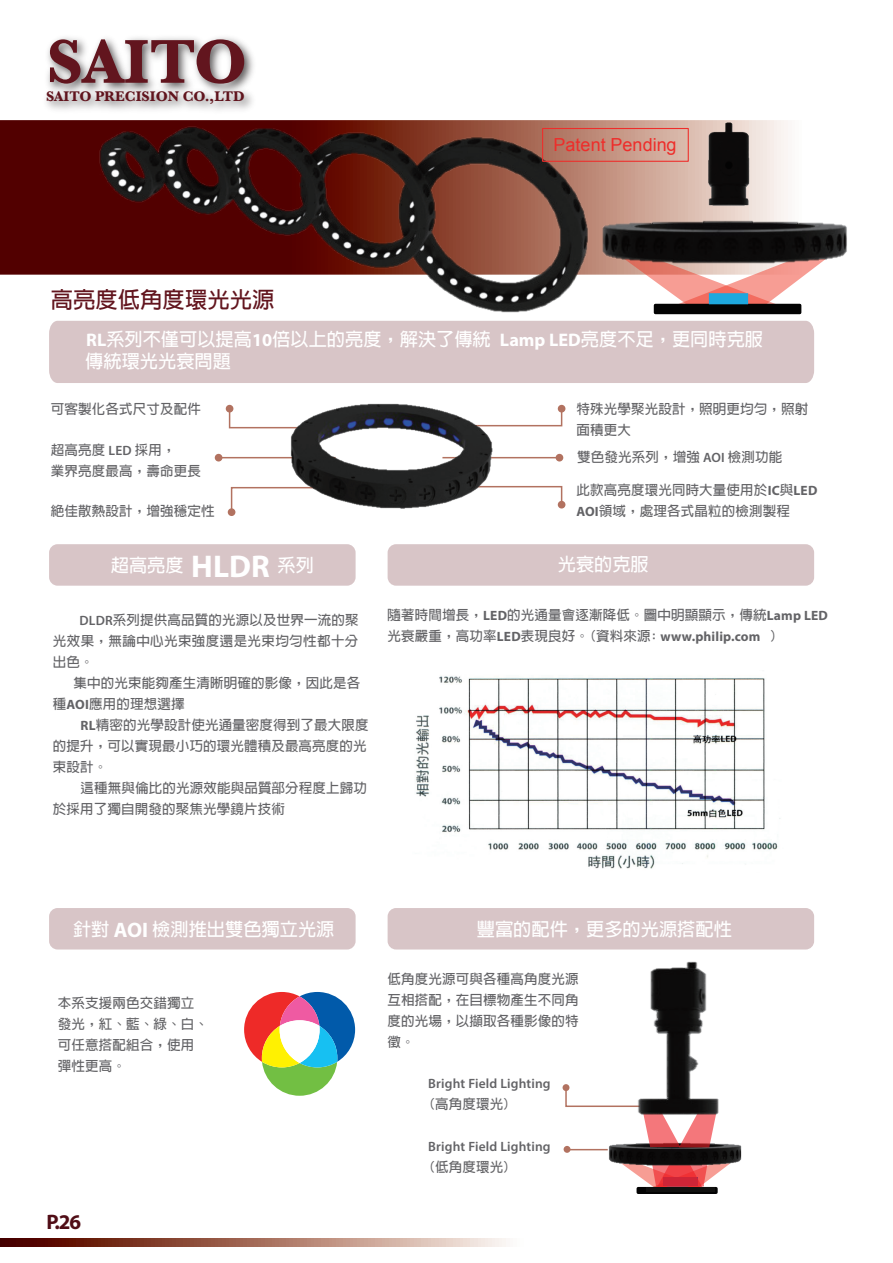
<style>
.page{position:relative;width:893px;height:1263px;background:#fff}
.page>*{position:absolute;margin:0;border:0;box-sizing:border-box;transform-origin:0 0}
.t1{font:700 64.35px "Baskerville";color:#62151e}
.t2{font:700 22.35px "AR Hei B5";color:#62151e}
.t3{font:700 21px "Myriad Pro";color:#500d16}
.t4{font:700 18.15px/21.9px "AR Hei B5";color:#fff}
.t5{font:18px "Arial";letter-spacing:.005em;color:#ee2d2a}
.t6{font:700 14.55px "Baskerville";color:#62151e}
.t7{font:700 13.5px/21px "AR Hei B5";letter-spacing:.01em;color:#636366}
.t8{font:600 13.5px/21px "Myriad Pro";letter-spacing:.01em;color:#636366}
.t9{font:700 13.5px "AR Hei B5";letter-spacing:.03em;color:#636366}
.s1{font-family:"Myriad Pro"}
.s2{font-family:"Myriad Pro";font-weight:600}
.s3{font-family:"Myriad Pro";font-size:31.5px}
.s4{font-family:"Myriad Pro";font-size:21px}
.s5{font-family:"AR Hei B5";font-weight:700}
</style>
<div class="page">
<svg style="left:0;top:1238px;width:506px;height:9px;background:#a26e60"></svg>
<img style="left:416px;top:676px;width:364px;height:193px">
<svg style="left:0;top:120px;width:788px;height:155px;background:#7d3a36"></svg>
<img style="left:46px;top:37px;width:208px;height:73px">
<div style="left:49px;top:321px;width:765px;height:62px;background:#d8c5c7"></div>
<div style="left:49px;top:544px;width:307px;height:42px;background:#d8c5c7;border-radius:9px"></div>
<div style="left:49px;top:908px;width:307px;height:41px;background:#d8c5c7;border-radius:9px"></div>
<div style="left:388px;top:544px;width:426px;height:42px;background:#d8c5c7;border-radius:9px"></div>
<div style="left:558px;top:405px;width:7px;height:7px;background:#b27260;border-radius:50%"></div>
<div style="left:558px;top:501px;width:7px;height:7px;background:#b27260;border-radius:50%"></div>
<div style="left:215px;top:454px;width:7px;height:7px;background:#b27260;border-radius:50%"></div>
<div style="left:226px;top:405px;width:7px;height:7px;background:#b27260;border-radius:50%"></div>
<div style="left:228px;top:508px;width:7px;height:8px;background:#b27260;border-radius:50%"></div>
<svg style="left:499px;top:486px;width:64px;height:20px"></svg>
<svg style="left:499px;top:408px;width:64px;height:19px"></svg>
<svg style="left:228px;top:407px;width:48px;height:22px"></svg>
<hr style="left:219px;top:457px;width:117px;height:1px;background:#b27260">
<div style="left:556px;top:454px;width:7px;height:7px;background:#b27260;border-radius:50%"></div>
<hr style="left:442px;top:457px;width:117px;height:1px;background:#b27260">
<svg style="left:230px;top:487px;width:46px;height:27px"></svg>
<svg style="left:244px;top:992px;width:111px;height:104px"></svg>
<img style="left:87px;top:120px;width:507px;height:193px">
<svg style="left:655px;top:288px;width:145px;height:16px"></svg>
<img style="left:679px;top:122px;width:93px;height:66px">
<img style="left:709px;top:288px;width:40px;height:8px">
<div style="left:655px;top:305px;width:145px;height:8px;background:#030303"></div>
<div style="left:654px;top:304px;width:147px;height:10px;border:3px solid #030303"></div>
<div style="left:709px;top:293px;width:39px;height:11px;background:#1ea8de"></div>
<img style="left:590px;top:188px;width:257px;height:100px">
<img style="left:276px;top:403px;width:223px;height:106px">
<div style="left:542px;top:128px;width:147px;height:34px;border:1px solid #ee2d2a"></div>
<div style="left:388px;top:908px;width:426px;height:41px;background:#d8c5c7;border-radius:9px"></div>
<div style="left:636px;top:1187px;width:82px;height:7px;border:3px solid #030303"></div>
<div style="left:646px;top:1187px;width:68px;height:5px;background:#10100f"></div>
<img style="left:730px;top:1144px;width:12px;height:20px">
<svg style="left:564px;top:1123px;width:166px;height:65px"></svg>
<img style="left:538px;top:947px;width:273px;height:176px">
<p class="t1" style="left:46px;top:17px;width:202px">SAITO</p>
<p class="t6" style="left:46px;top:87px;width:200px">SAITO PRECISION CO.,LTD</p>
<p class="t2" style="left:51px;top:288px;width:225px">高亮度低角度環光光源</p>
<p class="t5" style="left:553px;top:133px;width:125px">Patent Pending</p>
<p class="t4" style="left:85px;top:328px;width:679px"><span class="s1">RL</span>系列不僅可以提高<span class="s1">10</span>倍以上的亮度，解決了傳統 <span class="s1">Lamp LED</span>亮度不足，更同時克服傳統環光光衰問題</p>
<p class="t7" style="left:51px;top:399px;width:152px">可客製化各式尺寸及配件</p>
<p class="t7" style="left:51px;top:439px;width:152px">超高亮度 <span class="s2">LED</span> 採用，<br>業界亮度最高，壽命更長</p>
<p class="t7" style="left:51px;top:500px;width:165px">絕佳散熱設計，增強穩定性</p>
<p class="t7" style="left:576px;top:399px;width:233px">特殊光學聚光設計，照明更均勻，照射面積更大</p>
<p class="t7" style="left:577px;top:446px;width:207px">雙色發光系列，增強 <span class="s2">AOI</span> 檢測功能</p>
<p class="t7" style="left:576px;top:479px;width:242px">此款高亮度環光同時大量使用於<span class="s1">IC</span>與<span class="s1">LED<br>AOI</span>領域，處理各式晶粒的檢測製程</p>
<p class="t4" style="left:111px;top:554px;width:205px">超高亮度 <span class="s3">HLDR</span> 系列</p>
<p class="t4" style="left:558px;top:553px;width:93px">光衰的克服</p>
<p class="t7" style="left:80px;top:610px;width:281px"><span class="s2">DLDR</span>系列提供高品質的光源以及世界一流的聚</p>
<p class="t9" style="left:53px;top:634px;width:307px">光效果，無論中心光束強度還是光束均勻性都十分</p>
<p class="t7" style="left:53px;top:652px;width:42px">出色。</p>
<p class="t7" style="left:74px;top:673px;width:288px">集中的光束能夠產生清晰明確的影像，因此是各</p>
<p class="t7" style="left:53px;top:694px;width:133px">種<span class="s1">AOI</span>應用的理想選擇</p>
<p class="t7" style="left:81px;top:715px;width:290px"><span class="s1">RL</span>精密的光學設計使光通量密度得到了最大限度</p>
<p class="t7" style="left:53px;top:736px;width:315px">的提升，可以實現最小巧的環光體積及最高亮度的光</p>
<p class="t7" style="left:53px;top:757px;width:56px">束設計。</p>
<p class="t7" style="left:81px;top:778px;width:288px">這種無與倫比的光源效能與品質部分程度上歸功</p>
<p class="t7" style="left:53px;top:799px;width:233px">於採用了獨自開發的聚焦光學鏡片技術</p>
<p class="t7" style="left:388px;top:604px;width:442px">隨著時間增長，<span class="s1">LED</span>的光通量會逐漸降低。圖中明顯顯示，傳統<span class="s1">Lamp LED</span>光衰嚴重，高功率<span class="s1">LED</span>表現良好。(資料來源: <span class="s1">www.philip.com</span> )</p>
<p class="t4" style="left:73px;top:918px;width:263px">針對 <span class="s4">AOI</span> 檢測推出雙色獨立光源</p>
<p class="t7" style="left:58px;top:993px;width:152px">本系支援兩色交錯獨立發光，紅、藍、綠、白、可任意搭配組合，使用彈性更高。</p>
<h3 class="t3" style="left:46px;top:1208px;width:36px">P.26</h3>
<p class="t4" style="left:477px;top:918px;width:257px">豐富的配件，更多的光源搭配性</p>
<p class="t7" style="left:388px;top:968px;width:192px;text-align:justify">低角度光源可與各種高角度光源互相搭配，在目標物產生不同角度的光場，以擷取各種影像的特徵。</p>
<p class="t8" style="left:428px;top:1072px;width:124px">Bright Field Lighting <span class="s5">(高角度環光)</span></p>
<p class="t8" style="left:428px;top:1135px;width:124px">Bright Field Lighting <span class="s5">(低角度環光)</span></p>
</div>
